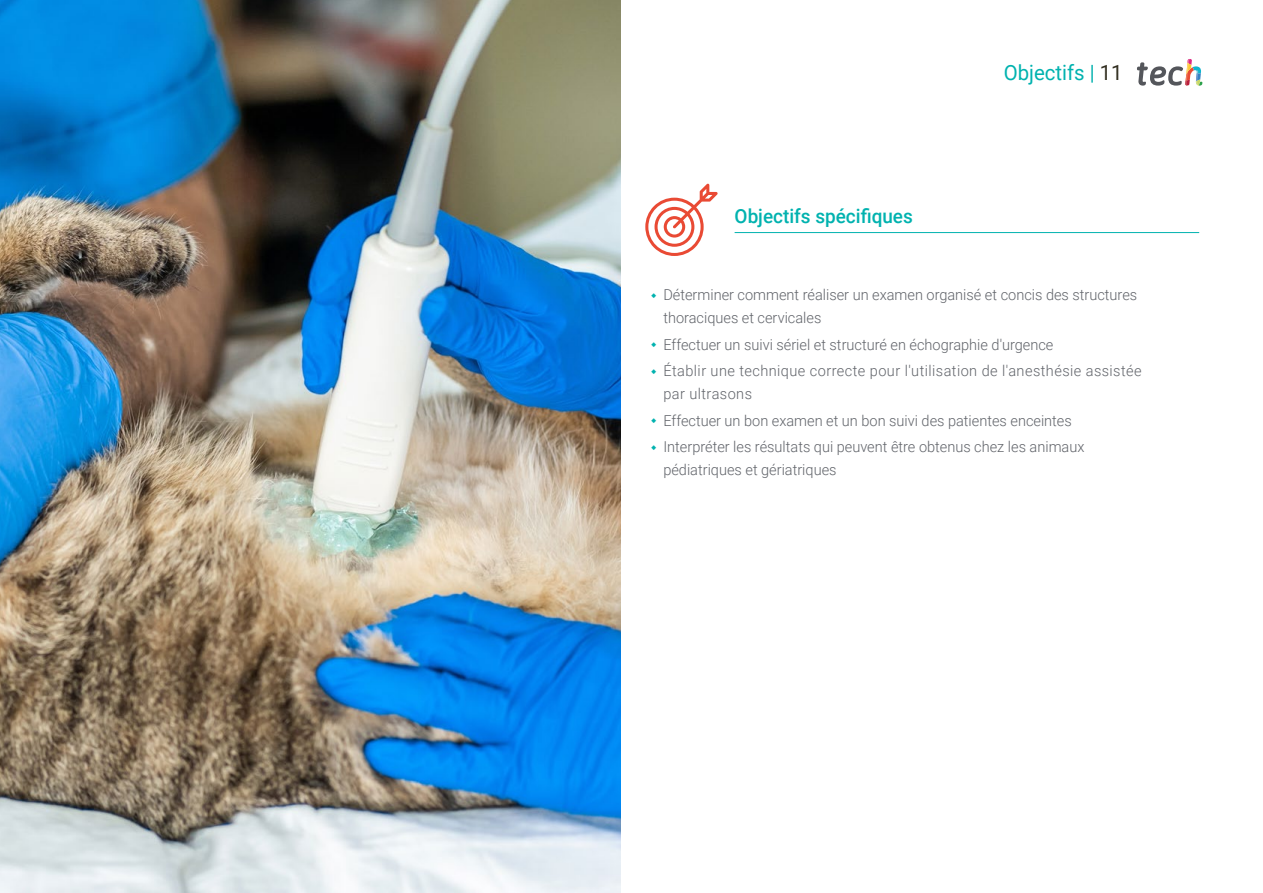
<style>
.page{position:relative;width:1263px;height:893px;background:#fff}
.page>*{position:absolute;margin:0;border:0;box-sizing:border-box;transform-origin:0 0}
.t1{font:21px "Roboto";color:#00b2af}
.t2{font:500 19.5px "Roboto";color:#00b2af}
.t3{font:300 15px/26.7px "Roboto";color:#61646a}
.t4{font:300 15px/26.7px "Roboto";letter-spacing:.03em;color:#61646a}
.s1{color:#00b0ad}
.s2{color:#312e20}
</style>
<div class="page">
<img style="left:0;top:0;width:621px;height:893px">
<hr style="left:735px;top:232px;width:464px;height:1px;background:#00b2af">
<svg style="left:645px;top:184px;width:73px;height:72px"></svg>
<svg style="left:1137px;top:59px;width:65px;height:27px"></svg>
<h2 class="t2" style="left:735px;top:202px;width:180px">Objectifs spécifiques</h2>
<h1 class="t1" style="left:1004px;top:57px;width:120px">Objectifs <span class="s1">|</span> <span class="s2">11</span></h1>
<p class="t3" style="left:663px;top:283px;width:475px;line-height:22.5px">Déterminer comment réaliser un examen organisé et concis des structures thoraciques et cervicales</p>
<p class="t4" style="left:663px;top:330px;width:480px">Effectuer un suivi sériel et structuré en échographie d'urgence<br>Établir une technique correcte pour l'utilisation de l'anesthésie assistée</p>
<p class="t3" style="left:663px;top:380px;width:422px">par ultrasons<br>Effectuer un bon examen et un bon suivi des patientes enceintes<br>Interpréter les résultats qui peuvent être obtenus chez les animaux</p>
<p class="t3" style="left:663px;top:456px;width:175px">pédiatriques et gériatriques</p>
</div>
